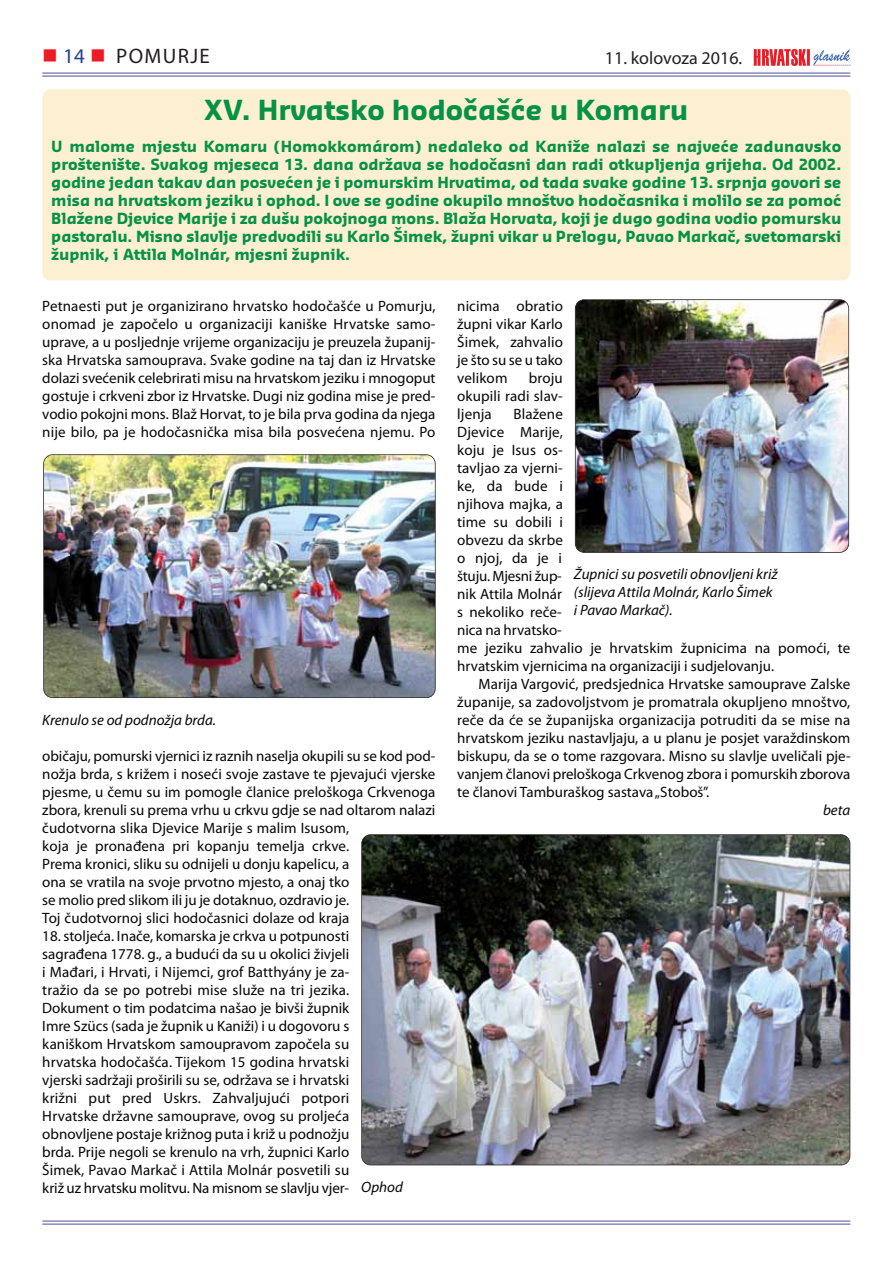
<style>
.page{position:relative;width:893px;height:1263px;background:#fff}
.page>*{position:absolute;margin:0;border:0;box-sizing:border-box;transform-origin:0 0}
.t1{font:700 27px "Sansa Pro";color:#059246}
.t2{font:21px "Myriad Pro";letter-spacing:.065em;color:#231f20}
.t3{font:18px "Myriad Pro";color:#231f20}
.t4{font:15px/18px "Myriad Pro";color:#080606;text-align:justify}
.t5{font:700 15px/18px "Sansa Pro";color:#059246;text-align:justify}
.t6{font:italic 15px/18px "Myriad Pro";color:#080606}
.s1{color:#ed1c24}
.s2{color:#25408e}
</style>
<div class="page">
<svg style="left:754px;top:49px;width:96px;height:17px"></svg>
<hr style="left:42px;top:72px;width:808px;height:2px;background:#8788ba">
<hr style="left:42px;top:75px;width:808px;height:2px;background:#8788ba">
<hr style="left:42px;top:1220px;width:808px;height:2px;background:#8788ba">
<hr style="left:42px;top:1223px;width:808px;height:2px;background:#8788ba">
<div style="left:42px;top:89px;width:808px;height:191px;background:#fdefd1"></div>
<img style="left:44px;top:455px;width:391px;height:242px;border-radius:9px">
<div style="left:43px;top:454px;width:393px;height:244px;border:2px solid #231f20;border-radius:9px"></div>
<img style="left:362px;top:835px;width:488px;height:330px;border-radius:9px">
<div style="left:361px;top:834px;width:489px;height:331px;border:2px solid #231f20;border-radius:9px"></div>
<img style="left:576px;top:300px;width:273px;height:252px;border-radius:9px">
<div style="left:575px;top:299px;width:274px;height:254px;border:2px solid #231f20;border-radius:9px"></div>
<h2 class="t2" style="left:42px;top:48px;width:169px"><span class="s1">■</span> <span class="s2">14</span> <span class="s1">■</span> POMURJE</h2>
<p class="t3" style="left:605px;top:51px;width:139px">11. kolovoza 2016.</p>
<h1 class="t1" style="left:204px;top:100px;width:486px">XV. Hrvatsko hodočašće u Komaru</h1>
<p class="t5" style="left:51px;top:138px;width:791px">U malome mjestu Komaru (Homokkomárom) nedaleko od Kaniže nalazi se najveće zadunavsko proštenište. Svakog mjeseca 13. dana održava se hodočasni dan radi otkupljenja grijeha. Od 2002. godine jedan takav dan posvećen je i pomurskim Hrvatima, od tada svake godine 13. srpnja govori se misa na hrvatskom jeziku i ophod. I ove se godine okupilo mnoštvo hodočasnika i molilo se za pomoć Blažene Djevice Marije i za dušu pokojnoga mons. Blaža Horvata, koji je dugo godina vodio pomursku pastoralu. Misno slavlje predvodili su Karlo Šimek, župni vikar u Prelogu, Pavao Markač, svetomarski župnik, i Attila Molnár, mjesni župnik.</p>
<p class="t4" style="left:42px;top:298px;width:395px">Petnaesti put je organizirano hrvatsko hodočašće u Pomurju, onomad je započelo u organizaciji kaniške Hrvatske samo - uprave, a u posljednje vrijeme organizaciju je preuzela županij - ska Hrvatska samouprava. Svake godine na taj dan iz Hrvatske dolazi svećenik celebrirati misu na hrvatskom jeziku i mnogoput gostuje i crkveni zbor iz Hrvatske. Dugi niz godina mise je pred&shy;vodio pokojni mons. Blaž Horvat, to je bila prva godina da njega nije bilo, pa je hodočasnička misa bila posvećena njemu. Po</p>
<p class="t4" style="left:457px;top:298px;width:107px">nicima obratio župni vikar Karlo Šimek, zahvalio je što su se u tako velikom</p>
<p class="t4" style="left:457px;top:370px;width:107px;text-indent:72px">broju okupili radi slav - ljenja</p>
<p class="t4" style="left:457px;top:406px;width:395px;text-align:left;text-indent:56px">Blažene<br>Djevice Marije,<br>koju je Isus os-<br>tavljao za vjerni -<br>ke, da bude i<br>njihova majka, a<br>time su dobili i<br>obvezu da skrbe<br>o njoj, da je i<br>štuju. Mjesni žup -<br>nik Attila Molnár<br>s nekoliko reče -<br>nica na hrvat sko -<br>me jeziku zahvalio je hrvatskim župnicima na pomoći, te hrvatskim vjernicima na organizaciji i sudjelovanju.</p>
<p class="t4" style="left:457px;top:676px;width:395px;text-indent:21px">Marija Vargović, predsjednica Hrvatske samouprave Zalske županije, sa zadovoljstvom je promatrala okupljeno mnoštvo, reče da će se županijska organizacija potruditi da se mise na hrvatskom jeziku nastavljaju, a u planu je posjet varaždinskom biskupu, da se o tome razgovara. Misno su slavlje uveličali pje&shy;vanjem članovi preloškoga Crkvenog zbora i pomurskih zborova te članovi Tamburaškog sastava „Stoboš”.</p>
<p class="t6" style="left:823px;top:802px;width:29px">beta</p>
<p class="t6" style="left:574px;top:567px;width:205px">Župnici su posvetili obnovljeni križ (slijeva Attila Molnár, Karlo Šimek i Pavao Markač).</p>
<p class="t6" style="left:42px;top:712px;width:175px">Krenulo se od podnožja brda.</p>
<p class="t4" style="left:42px;top:748px;width:395px;text-align:left">običaju, pomurski vjernici iz raznih naselja okupili su se kod pod&shy;nožja brda, s križem i noseći svoje zastave te pjevajući vjerske pjesme, u čemu su im pomogle članice preloškoga Crkvenoga zbora, krenuli su prema vrhu u crkvu gdje se nad oltarom nalazi čudotvorna slika Djevice Marije s malim Isusom,<br>koja je pronađena pri kopanju temelja crkve.<br>Prema kronici, sliku su odnijeli u donju kapelicu, a<br>ona se vratila na svoje prvotno mjesto, a onaj tko<br>se molio pred slikom ili ju je dotaknuo, ozdravio je.<br>Toj čudotvornoj slici hodočasnici dolaze od kraja</p>
<p class="t4" style="left:42px;top:928px;width:308px">18. stoljeća. Inače, komarska je crkva u potpunosti sagrađena 1778. g., a budući da su u okolici živjeli i Mađari, i Hrvati, i Nijemci, grof Batthyány je za&shy;tražio da se po potrebi mise služe na tri jezika.<br>Dokument o tim podatcima našao je bivši župnik Imre Szücs (sada je župnik u Kaniži) i u dogovoru s kaniškom Hrvatskom samoupravom započela su hrvatska hodočašća. Tijekom 15 godina hrvatski vjerski sadržaji proširili su se, održava se i hrvatski križni put pred Uskrs. Zahvaljujući potpori Hrvatske državne samouprave, ovog su proljeća obnovljene postaje križnog puta i križ u podnožju brda. Prije negoli se krenulo na vrh, župnici Karlo Šimek, Pavao Markač i Attila Molnár posvetili su križ uz hrvatsku molitvu. Na misnom se slavlju vjer-</p>
<p class="t6" style="left:361px;top:1179px;width:43px">Ophod</p>
</div>
